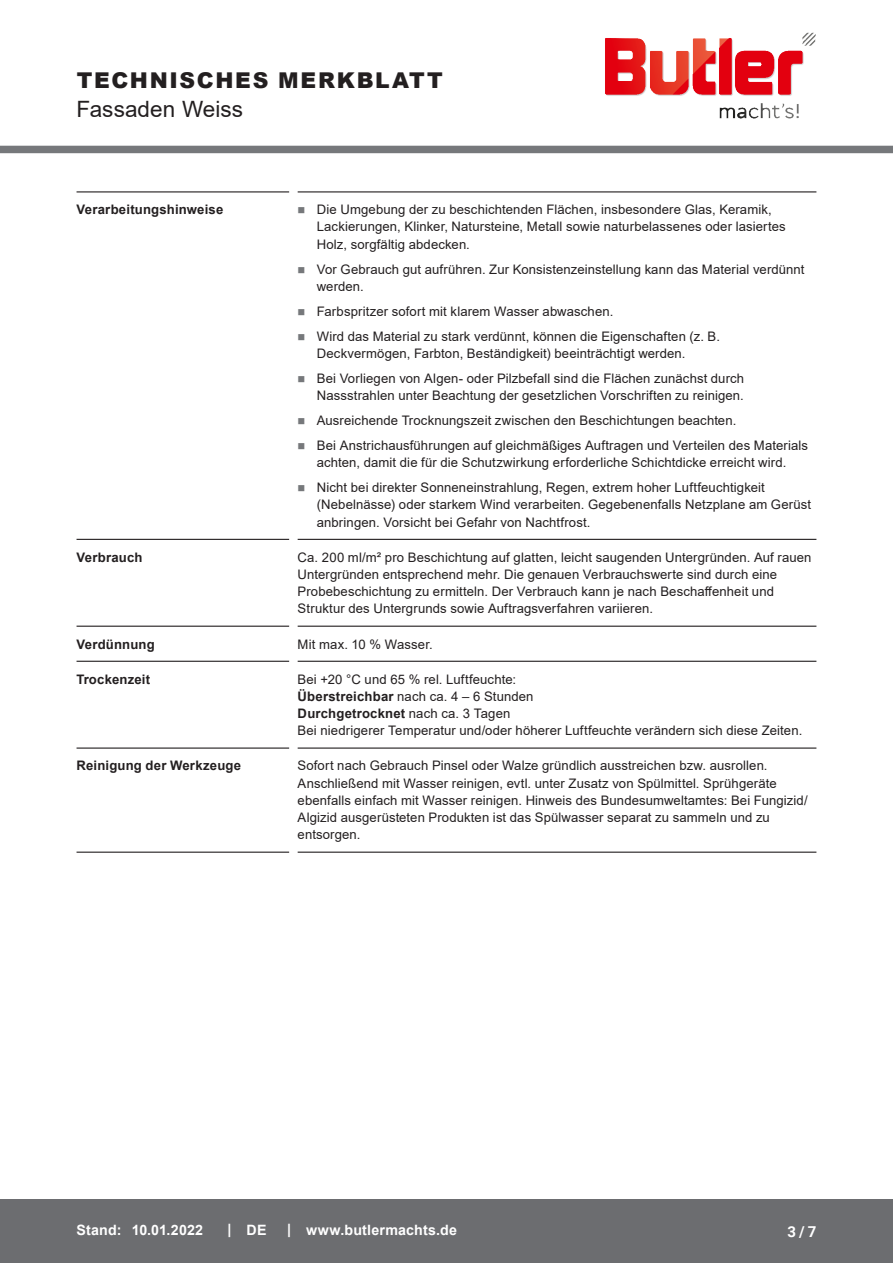
<style>
.page{position:relative;width:893px;height:1263px;background:#fff}
.page>*{position:absolute;margin:0;border:0;box-sizing:border-box;transform-origin:0 0}
.CB_AF_Kopf_Produktna{font:22.5px "Arial";letter-spacing:.005em;color:#231f20}
.CB_AF_Kopf_TM{font:900 21.75px "Arial";letter-spacing:.075em;color:#231f20}
.t1{font:700 15px "Roboto";color:#fff}
.CB_AF_Fuß_Stand_link{font:700 14.25px "Arial";letter-spacing:.01em;color:#fff}
.CB_AF_Text_Standard{font:13.2px/17.2px "Arial";letter-spacing:.01em;color:#231f20}
.CB_AF_Abschnitt_Uebe{font:700 13.2px "Arial";letter-spacing:.015em;color:#231f20}
.s1{font-weight:700}
</style>
<div class="page">
<div style="left:0;top:146px;width:893px;height:7px;background:#76787b"></div>
<div style="left:0;top:1199px;width:893px;height:64px;background:#6c6d70"></div>
<hr style="left:77px;top:191px;width:212px;height:1px;background:#231f20">
<hr style="left:298px;top:191px;width:518px;height:1px;background:#231f20">
<hr style="left:77px;top:539px;width:212px;height:1px;background:#231f20">
<hr style="left:298px;top:539px;width:518px;height:1px;background:#231f20">
<hr style="left:77px;top:626px;width:212px;height:1px;background:#231f20">
<hr style="left:298px;top:626px;width:518px;height:1px;background:#231f20">
<hr style="left:77px;top:661px;width:212px;height:1px;background:#231f20">
<hr style="left:298px;top:661px;width:518px;height:1px;background:#231f20">
<hr style="left:77px;top:747px;width:212px;height:2px;background:#231f20">
<hr style="left:298px;top:747px;width:518px;height:2px;background:#231f20">
<hr style="left:77px;top:851px;width:212px;height:2px;background:#231f20">
<hr style="left:298px;top:851px;width:518px;height:2px;background:#231f20">
<img style="left:605px;top:32px;width:211px;height:87px">
<p class="CB_AF_Kopf_TM" style="left:77px;top:65px;width:367px">TECHNISCHES MERKBLATT</p>
<p class="CB_AF_Kopf_Produktna" style="left:77px;top:94px;width:168px">Fassaden Weiss</p>
<p class="CB_AF_Abschnitt_Uebe" style="left:77px;top:200px;width:148px">Verarbeitungshinweise</p>
<p class="CB_AF_Text_Standard" style="left:317px;top:201px;width:471px">Die Umgebung der zu beschichtenden Flächen, insbesondere Glas, Keramik,<br>Lackierungen, Klinker, Natursteine, Metall sowie naturbelassenes oder lasiertes<br>Holz, sorgfältig abdecken.</p>
<p class="CB_AF_Text_Standard" style="left:317px;top:260px;width:489px">Vor Gebrauch gut aufrühren. Zur Konsistenzeinstellung kann das Material verdünnt werden.</p>
<p class="CB_AF_Text_Standard" style="left:317px;top:302px;width:298px">Farbspritzer sofort mit klarem Wasser abwaschen.</p>
<p class="CB_AF_Text_Standard" style="left:317px;top:327px;width:405px">Wird das Material zu stark verdünnt, können die Eigenschaften (z. B.<br>Deckvermögen, Farbton, Beständigkeit) beeinträchtigt werden.</p>
<p class="CB_AF_Text_Standard" style="left:317px;top:369px;width:429px">Bei Vorliegen von Algen- oder Pilzbefall sind die Flächen zunächst durch<br>Nassstrahlen unter Beachtung der gesetzlichen Vorschriften zu reinigen.</p>
<p class="CB_AF_Text_Standard" style="left:317px;top:412px;width:421px">Ausreichende Trocknungszeit zwischen den Beschichtungen beachten.</p>
<p class="CB_AF_Text_Standard" style="left:317px;top:437px;width:493px">Bei Anstrichausführungen auf gleichmäßiges Auftragen und Verteilen des Materials achten, damit die für die Schutzwirkung erforderliche Schichtdicke erreicht wird.</p>
<p class="CB_AF_Text_Standard" style="left:317px;top:479px;width:496px">Nicht bei direkter Sonneneinstrahlung, Regen, extrem hoher Luftfeuchtigkeit (Nebelnässe) oder starkem Wind verarbeiten. Gegebenenfalls Netzplane am Gerüst anbringen. Vorsicht bei Gefahr von Nachtfrost.</p>
<p class="CB_AF_Abschnitt_Uebe" style="left:77px;top:548px;width:68px">Verbrauch</p>
<p class="CB_AF_Text_Standard" style="left:298px;top:548px;width:515px">Ca. 200 ml/m² pro Beschichtung auf glatten, leicht saugenden Untergründen. Auf rauen Untergründen entsprechend mehr. Die genauen Verbrauchswerte sind durch eine Probebeschichtung zu ermitteln. Der Verbrauch kann je nach Beschaffenheit und Struktur des Untergrunds sowie Auftragsverfahren variieren.</p>
<p class="CB_AF_Abschnitt_Uebe" style="left:77px;top:634px;width:80px">Verdünnung</p>
<p class="CB_AF_Text_Standard" style="left:298px;top:635px;width:136px">Mit max. 10 % Wasser.</p>
<p class="CB_AF_Abschnitt_Uebe" style="left:77px;top:670px;width:75px">Trockenzeit</p>
<p class="CB_AF_Text_Standard" style="left:298px;top:670px;width:506px">Bei +20 °C und 65 % rel. Luftfeuchte:<br><span class="s1">Überstreichbar</span> nach ca. 4 – 6 Stunden<br><span class="s1">Durchgetrocknet</span> nach ca. 3 Tagen<br>Bei niedrigerer Temperatur und/oder höherer Luftfeuchte verändern sich diese Zeiten.</p>
<p class="CB_AF_Abschnitt_Uebe" style="left:77px;top:756px;width:166px">Reinigung der Werkzeuge</p>
<p class="CB_AF_Text_Standard" style="left:298px;top:757px;width:511px">Sofort nach Gebrauch Pinsel oder Walze gründlich ausstreichen bzw. ausrollen.<br>Anschließend mit Wasser reinigen, evtl. unter Zusatz von Spülmittel. Sprühgeräte ebenfalls einfach mit Wasser reinigen. Hinweis des Bundesumweltamtes: Bei Fungizid/ Algizid ausgerüsteten Produkten ist das Spülwasser separat zu sammeln und zu entsorgen.</p>
<p class="CB_AF_Fuß_Stand_link" style="left:77px;top:1220px;width:46px">Stand:</p>
<p class="CB_AF_Fuß_Stand_link" style="left:132px;top:1220px;width:73px">10.01.2022</p>
<p class="CB_AF_Fuß_Stand_link" style="left:228px;top:1219px;width:5px">|</p>
<p class="CB_AF_Fuß_Stand_link" style="left:247px;top:1220px;width:21px">DE</p>
<p class="CB_AF_Fuß_Stand_link" style="left:287px;top:1219px;width:5px">|</p>
<p class="CB_AF_Fuß_Stand_link" style="left:306px;top:1220px;width:152px">www.butlermachts.de</p>
<p class="t1" style="left:787px;top:1221px;width:30px">3 / 7</p>
</div>
